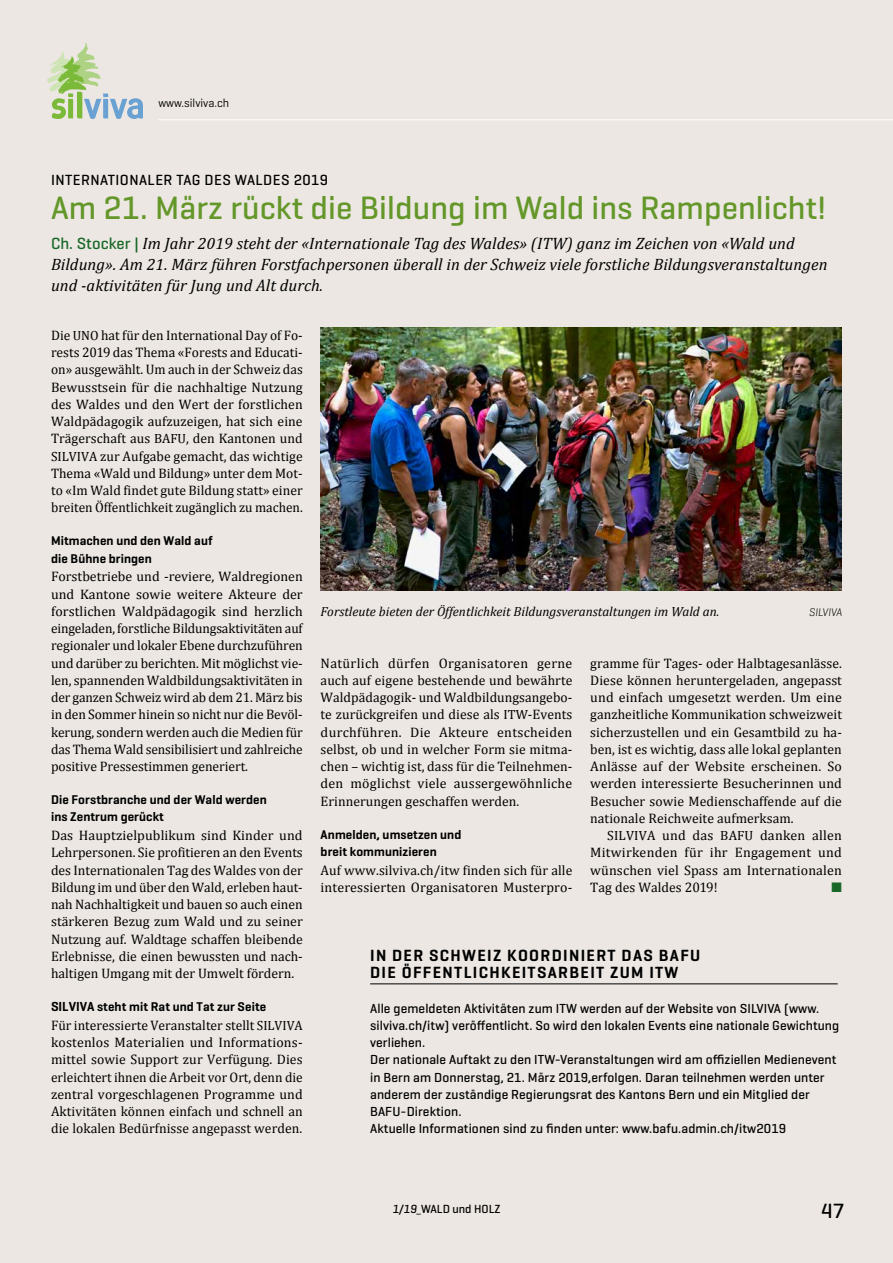
<style>
.page{position:relative;width:893px;height:1263px;background:#ece7e2}
.page>*{position:absolute;margin:0;border:0;box-sizing:border-box;transform-origin:0 0}
.t1{font:500 33px "Geogrotesque";letter-spacing:.005em;color:#649729}
.t2{font:500 21px "Geogrotesque";color:#000}
.t3{font:italic 16.5px/21px "Cambria";letter-spacing:.005em;color:#000}
.t4{font:600 16.5px/17.2px "Geogrotesque";letter-spacing:.08em;color:#000}
.t5{font:500 15px "Geogrotesque";letter-spacing:.03em;color:#000}
.t6{font:13.8px/17.2px "Cambria";letter-spacing:.005em;color:#000;text-align:justify}
.t7{font:13.8px "Zapf Dingbats ITC";color:#196828}
.t8{font:500 13.35px/17.2px "Geogrotesque";letter-spacing:.005em;color:#000}
.t9{font:italic 13.2px "Cambria";color:#000}
.t10{font:600 12.9px/17.2px "Geogrotesque";letter-spacing:.01em;color:#000}
.t11{font:500 12px "Geogrotesque";color:#000}
.t12{font:12px "Geogrotesque";color:#000}
.t13{font:italic 300 11.25px "Geogrotesque";color:#000}
.s1{font-family:"Geogrotesque";font-weight:500;font-style:normal;color:#196828}
.s2{font-size:13.35px}
.s3{font-style:italic}
.s4{font-family:"Cambria";font-weight:400}
</style>
<div class="page">
<hr style="left:158px;top:119px;width:735px;height:1px;background:#fff">
<svg style="left:47px;top:43px;width:96px;height:76px"></svg>
<hr style="left:370px;top:983px;width:468px;height:1px;background:#000">
<img style="left:321px;top:328px;width:521px;height:262px">
<p class="t12" style="left:158px;top:95px;width:72px">www.silviva.ch</p>
<p class="t5" style="left:51px;top:170px;width:279px">INTERNATIONALER TAG DES WALDES 2019</p>
<h1 class="t1" style="left:51px;top:187px;width:777px">Am 21. März rückt die Bildung im Wald ins Rampenlicht!</h1>
<p class="t3" style="left:51px;top:232px;width:778px"><span class="s1">Ch. Stocker |</span> Im Jahr 2019 steht der «Internationale Tag des Waldes» (ITW) ganz im Zeichen von «Wald und<br>Bildung». Am 21. März führen Forstfachpersonen überall in der Schweiz viele forstliche Bildungsveranstaltungen und -aktivitäten für Jung und Alt durch.</p>
<p class="t6" style="left:51px;top:326px;width:253px">Die <span class="s2">UNO</span> hat für den International Day of Fo&shy;rests 2019 das Thema «Forests and Educati&shy;on» ausgewählt. Um auch in der Schweiz das Bewusstsein für die nachhaltige Nutzung des Waldes und den Wert der forstlichen Waldpädagogik aufzuzeigen, hat sich eine Trägerschaft aus <span class="s2">BAFU</span>, den Kantonen und <span class="s2">SILVIVA</span> zur Aufgabe gemacht, das wichtige Thema «Wald und Bildung» unter dem Mot&shy;to «Im Wald findet gute Bildung statt» einer breiten Öffentlichkeit zugänglich zu machen.</p>
<p class="t10" style="left:51px;top:532px;width:163px">Mitmachen und den Wald auf die Bühne bringen</p>
<p class="t6" style="left:51px;top:568px;width:253px">Forstbetriebe und -reviere, Waldregionen und Kantone sowie weitere Akteure der forstlichen Waldpädagogik sind herzlich eingeladen, forstliche Bildungsaktivitäten auf regionaler und lokaler Ebene durchzuführen und darüber zu berichten. Mit möglichst vie&shy;len, spannenden Waldbildungsaktivitäten in der ganzen Schweiz wird ab dem 21. März bis in den Sommer hinein so nicht nur die Bevöl&shy;kerung, sondern werden auch die Medien für das Thema Wald sensibilisiert und zahlreiche positive Pressestimmen generiert.</p>
<p class="t10" style="left:51px;top:791px;width:217px">Die Forstbranche und der Wald werden ins Zentrum gerückt</p>
<p class="t6" style="left:51px;top:827px;width:253px">Das Hauptzielpublikum sind Kinder und Lehrpersonen. Sie profitieren an den Events des Internationalen Tag des Waldes von der Bildung im und über den Wald, erleben haut&shy;nah Nachhaltigkeit und bauen so auch einen stärkeren Bezug zum Wald und zu seiner Nutzung auf. Waldtage schaffen bleibende Erlebnisse, die einen bewussten und nach&shy;haltigen Umgang mit der Umwelt fördern.</p>
<p class="t10" style="left:51px;top:998px;width:217px"><span class="s2">SILVIVA</span> steht mit Rat und Tat zur Seite</p>
<p class="t6" style="left:51px;top:1016px;width:253px">Für interessierte Veranstalter stellt <span class="s2">SILVIVA </span>kostenlos Materialien und Informations&shy;mittel sowie Support zur Verfügung. Dies erleichtert ihnen die Arbeit vor Ort, denn die zentral vorgeschlagenen Programme und Aktivitäten können einfach und schnell an die lokalen Bedürfnisse angepasst werden.</p>
<p class="t9" style="left:321px;top:602px;width:400px">Forstleute bieten der Öffentlichkeit Bildungsveranstaltungen im Wald an.</p>
<p class="t13" style="left:809px;top:605px;width:35px">SILVIVA</p>
<p class="t6" style="left:590px;top:654px;width:253px">gramme für Tages- oder Halbtagesanlässe.<br>Diese können heruntergeladen, angepasst und einfach umgesetzt werden. Um eine ganzheitliche Kommunikation schweizweit sicherzustellen und ein Gesamtbild zu ha&shy;ben, ist es wichtig, dass alle lokal geplanten Anlässe auf der Website erscheinen. So werden interessierte Besucherinnen und Besucher sowie Medienschaffende auf die nationale Reichweite aufmerksam.</p>
<p class="t6" style="left:590px;top:827px;width:253px;text-indent:17px"><span class="s2">SILVIVA</span> und das <span class="s2">BAFU</span> danken allen Mitwirkenden für ihr Engagement und wünschen viel Spass am Internationalen Tag des Waldes 2019!</p>
<p class="t6" style="left:321px;top:654px;width:253px">Natürlich dürfen Organisatoren gerne auch auf eigene bestehende und bewährte Waldpädagogik- und Waldbildungsangebo&shy;te zurückgreifen und diese als <span class="s2">ITW</span>-Events durchführen. Die Akteure entscheiden selbst, ob und in welcher Form sie mitma&shy;chen – wichtig ist, dass für die Teilnehmen&shy;den möglichst viele aussergewöhnliche Erinnerungen geschaffen werden.</p>
<p class="t10" style="left:321px;top:825px;width:142px">Anmelden, umsetzen und breit kommunizieren</p>
<p class="t6" style="left:321px;top:861px;width:253px">Auf www.silviva.ch/itw finden sich für alle interessierten Organisatoren Musterpro-</p>
<p class="t7" style="left:831px;top:881px;width:12px">■</p>
<p class="t4" style="left:370px;top:946px;width:332px">IN DER SCHWEIZ KOORDINIERT DAS BAFU<br>DIE ÖFFENTLICHKEITSARBEIT ZUM ITW</p>
<p class="t8" style="left:370px;top:999px;width:471px">Alle gemeldeten Aktivitäten zum ITW werden auf der Website von SILVIVA (www. silviva.ch/itw) veröffentlicht. So wird den lokalen Events eine nationale Gewichtung verliehen.<br>Der nationale Auftakt zu den ITW-Veranstaltungen wird am offiziellen Medienevent in Bern am Donnerstag, 21. März 2019,erfolgen. Daran teilnehmen werden unter anderem der zuständige Regierungsrat des Kantons Bern und ein Mitglied der BAFU-Direktion.<br>Aktuelle Informationen sind zu finden unter: www.bafu.admin.ch/itw2019</p>
<p class="t11" style="left:392px;top:1201px;width:110px"><span class="s3">1/19</span><span class="s4">_</span>WALD und HOLZ</p>
<h2 class="t2" style="left:821px;top:1197px;width:25px">47</h2>
</div>
